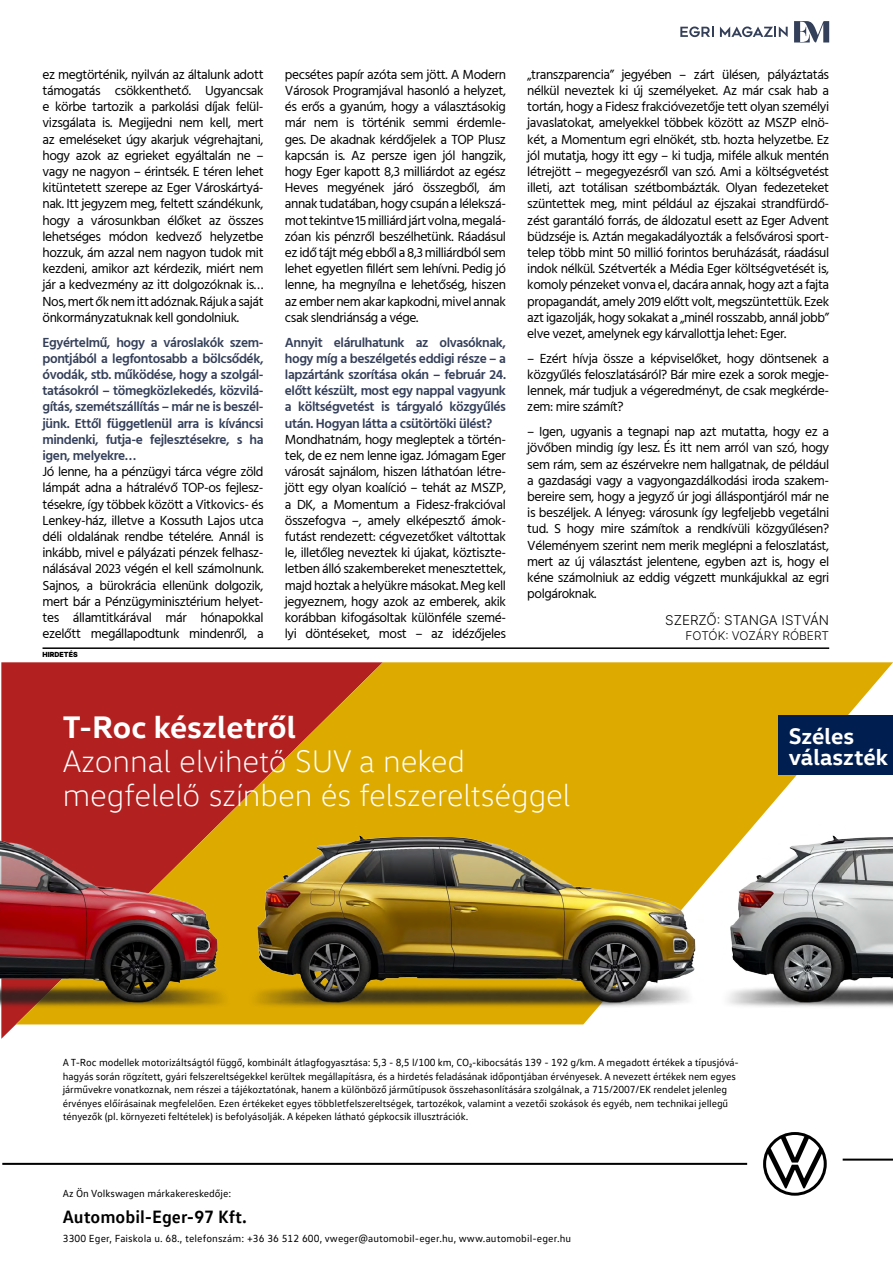
<style>
.page{position:relative;width:893px;height:1263px;background:#fff}
.page>*{position:absolute;margin:0;border:0;box-sizing:border-box;transform-origin:0 0}
.t1{font:300 31.65px/34px "VW Head";color:#fff}
.t2{font:700 31.65px "VW Head";color:#fff}
.t3{font:700 22.95px/20.7px "VW Head";color:#fff}
.t4{font:700 18px "VW Text Office";color:#000}
.t5{font:13.5px/16.2px "Hind Siliguri";letter-spacing:-.03em;color:#000;text-align:justify}
.t6{font:600 13.5px/16.2px "Hind Siliguri";letter-spacing:-.03em;color:#343f59;text-align:justify}
.t7{font:300 13.5px "Inter";color:#000}
.t8{font:300 12px "Inter";color:#000}
.t9{font:10.5px/13.5px "VW Text";letter-spacing:-.01em;color:#000}
.t10{font:10.5px "VW Text";letter-spacing:.01em;color:#000}
.t11{font:900 7.05px "Inter";color:#000}
</style>
<div class="page">
<svg style="left:794px;top:21px;width:35px;height:22px"></svg>
<svg style="left:680px;top:27px;width:34px;height:10px"></svg>
<svg style="left:720px;top:27px;width:68px;height:10px"></svg>
<svg style="left:763px;top:1132px;width:64px;height:64px"></svg>
<hr style="left:2px;top:1163px;width:745px;height:2px;background:#000">
<hr style="left:843px;top:1158px;width:50px;height:2px;background:#000">
<svg style="left:1px;top:662px;width:382px;height:377px"></svg>
<svg style="left:16px;top:662px;width:877px;height:362px;background:#d2851d"></svg>
<img style="left:718px;top:820px;width:175px;height:195px">
<img style="left:246px;top:820px;width:461px;height:195px">
<img style="left:0;top:820px;width:234px;height:195px">
<div style="left:778px;top:715px;width:115px;height:60px;background:#001e50"></div>
<hr style="left:43px;top:647px;width:786px;height:2px;background:#000">
<p class="t5" style="left:43px;top:67px;width:223px">ez megtörténik, nyilván az általunk adott támogatás csökkenthető. Ugyancsak e körbe tartozik a parkolási díjak felül&shy;vizsgálata is. Megijedni nem kell, mert az emeléseket úgy akarjuk végrehajtani, hogy azok az egrieket egyáltalán ne – vagy ne nagyon – érintsék. E téren lehet kitüntetett szerepe az Eger Városkártyá&shy;nak. Itt jegyzem meg, feltett szándékunk, hogy a városunkban élőket az összes lehetséges módon kedvező helyzetbe hozzuk, ám azzal nem nagyon tudok mit kezdeni, amikor azt kérdezik, miért nem jár a kedvezmény az itt dolgozóknak is… Nos, mert ők nem itt adóznak. Rájuk a saját önkormányzatuknak kell gondolniuk.</p>
<p class="t6" style="left:43px;top:335px;width:223px">Egyértelmű, hogy a városlakók szem&shy;pontjából a legfontosabb a bölcsődék, óvodák, stb. működése, hogy a szolgál&shy;tatásokról – tömegközlekedés, közvilá&shy;gítás, szemétszállítás – már ne is beszél&shy;jünk. Ettől függetlenül arra is kíváncsi mindenki, futja-e fejlesztésekre, s ha igen, melyekre…</p>
<p class="t5" style="left:43px;top:464px;width:223px">Jó lenne, ha a pénzügyi tárca végre zöld lámpát adna a hátralévő TOP-os fejlesz&shy;tésekre, így többek között a Vitkovics- és Lenkey-ház, illetve a Kossuth Lajos utca déli oldalának rendbe tételére. Annál is inkább, mivel e pályázati pénzek felhasz&shy;nálásával 2023 végén el kell számolnunk.<br>Sajnos, a bürokrácia ellenünk dolgozik, mert bár a Pénzügyminisztérium helyet&shy;tes államtitkárával már hónapokkal ezelőtt megállapodtunk mindenről, a</p>
<p class="t11" style="left:43px;top:649px;width:37px">HIRDETÉS</p>
<p class="t5" style="left:285px;top:67px;width:223px">pecsétes papír azóta sem jött. A Modern Városok Programjával hasonló a helyzet, és erős a gyanúm, hogy a választásokig már nem is történik semmi érdemle&shy;ges. De akadnak kérdőjelek a TOP Plusz kapcsán is. Az persze igen jól hangzik, hogy Eger kapott 8,3 milliárdot az egész Heves megyének járó összegből, ám annak tudatában, hogy csupán a lélekszá&shy;mot tekintve 15 milliárd járt volna, megalá&shy;zóan kis pénzről beszélhetünk. Ráadásul ez idő tájt még ebből a 8,3 milliárdból sem lehet egyetlen fillért sem lehívni. Pedig jó lenne, ha megnyílna e lehetőség, hiszen az ember nem akar kapkodni, mivel annak csak slendriánság a vége.</p>
<p class="t6" style="left:285px;top:335px;width:223px">Annyit elárulhatunk az olvasóknak, hogy míg a beszélgetés eddigi része – a lapzártánk szorítása okán – február 24. előtt készült, most egy nappal vagyunk a költségvetést is tárgyaló közgyűlés után. Hogyan látta a csütörtöki ülést?</p>
<p class="t5" style="left:285px;top:432px;width:223px">Mondhatnám, hogy megleptek a történ&shy;tek, de ez nem lenne igaz. Jómagam Eger városát sajnálom, hiszen láthatóan létre&shy;jött egy olyan koalíció – tehát az MSZP, a DK, a Momentum a Fidesz-frakcióval összefogva –, amely elképesztő ámok&shy;futást rendezett: cégvezetőket váltottak le, illetőleg neveztek ki újakat, köztiszte&shy;letben álló szakembereket menesztettek, majd hoztak a helyükre másokat. Meg kell jegyeznem, hogy azok az emberek, akik korábban kifogásoltak különféle szemé&shy;lyi döntéseket, most – az idézőjeles</p>
<p class="t5" style="left:527px;top:67px;width:303px">„transzparencia” jegyében – zárt ülésen, pályáztatás nélkül neveztek ki új személyeket. Az már csak hab a tortán, hogy a Fidesz frakcióvezetője tett olyan személyi javaslatokat, amelyekkel többek között az MSZP elnö&shy;két, a Momentum egri elnökét, stb. hozta helyzetbe. Ez jól mutatja, hogy itt egy – ki tudja, miféle alkuk mentén létrejött – megegyezésről van szó. Ami a költségvetést illeti, azt totálisan szétbombázták. Olyan fedezeteket szüntettek meg, mint például az éjszakai strandfürdő&shy;zést garantáló forrás, de áldozatul esett az Eger Advent büdzséje is. Aztán megakadályozták a felsővárosi sport&shy;telep több mint 50 millió forintos beruházását, ráadásul indok nélkül. Szétverték a Média Eger költségvetését is, komoly pénzeket vonva el, dacára annak, hogy azt a fajta propagandát, amely 2019 előtt volt, megszüntettük. Ezek azt igazolják, hogy sokakat a „minél rosszabb, annál jobb” elve vezet, amelynek egy kárvallottja lehet: Eger.</p>
<p class="t5" style="left:527px;top:351px;width:303px">– Ezért hívja össze a képviselőket, hogy döntsenek a közgyűlés feloszlatásáról? Bár mire ezek a sorok megje&shy;lennek, már tudjuk a végeredményt, de csak megkérde&shy;zem: mire számít?</p>
<p class="t5" style="left:527px;top:424px;width:303px">– Igen, ugyanis a tegnapi nap azt mutatta, hogy ez a jövőben mindig így lesz. És itt nem arról van szó, hogy sem rám, sem az észérvekre nem hallgatnak, de például a gazdasági vagy a vagyongazdálkodási iroda szakem&shy;bereire sem, hogy a jegyző úr jogi álláspontjáról már ne is beszéljek. A lényeg: városunk így legfeljebb vegetálni tud. S hogy mire számítok a rendkívüli közgyűlésen?<br>Véleményem szerint nem merik meglépni a feloszlatást, mert az új választást jelentene, egyben azt is, hogy el kéne számolniuk az eddig végzett munkájukkal az egri polgároknak.</p>
<p class="t7" style="left:665px;top:610px;width:165px">SZERZŐ: STANGA ISTVÁN</p>
<p class="t8" style="left:686px;top:626px;width:145px">FOTÓK: VOZÁRY RÓBERT</p>
<h1 class="t2" style="left:63px;top:706px;width:235px">T-Roc készletről</h1>
<h1 class="t1" style="left:63px;top:743px;width:509px">Azonnal elvihető SUV a neked megfelelő színben és felszereltséggel</h1>
<h2 class="t3" style="left:789px;top:725px;width:101px">Széles választék</h2>
<p class="t9" style="left:63px;top:1056px;width:678px">A T-Roc modellek motorizáltságtól függő, kombinált átlagfogyasztása: 5,3 - 8,5 l/100 km, CO₂-kibocsátás 139 - 192 g/km. A megadott értékek a típusjóvá&shy;hagyás során rögzített, gyári felszereltségekkel kerültek megállapításra, és a hirdetés feladásának időpontjában érvényesek. A nevezett értékek nem egyes járművekre vonatkoznak, nem részei a tájékoztatónak, hanem a különböző járműtípusok összehasonlítására szolgálnak, a 715/2007/EK rendelet jelenleg érvényes előírásainak megfelelően. Ezen értékeket egyes többletfelszereltségek, tartozékok, valamint a vezetői szokások és egyéb, nem technikai jellegű tényezők (pl. környezeti feltételek) is befolyásolják. A képeken látható gépkocsik illusztrációk.</p>
<p class="t9" style="left:63px;top:1186px;width:170px">Az Ön Volkswagen márkakereskedője:</p>
<h3 class="t4" style="left:63px;top:1205px;width:186px">Automobil-Eger-97 Kft.</h3>
<p class="t10" style="left:63px;top:1232px;width:510px">3300 Eger, Faiskola u. 68., telefonszám: +36 36 512 600, vweger@automobil-eger.hu, www.automobil-eger.hu</p>
</div>
